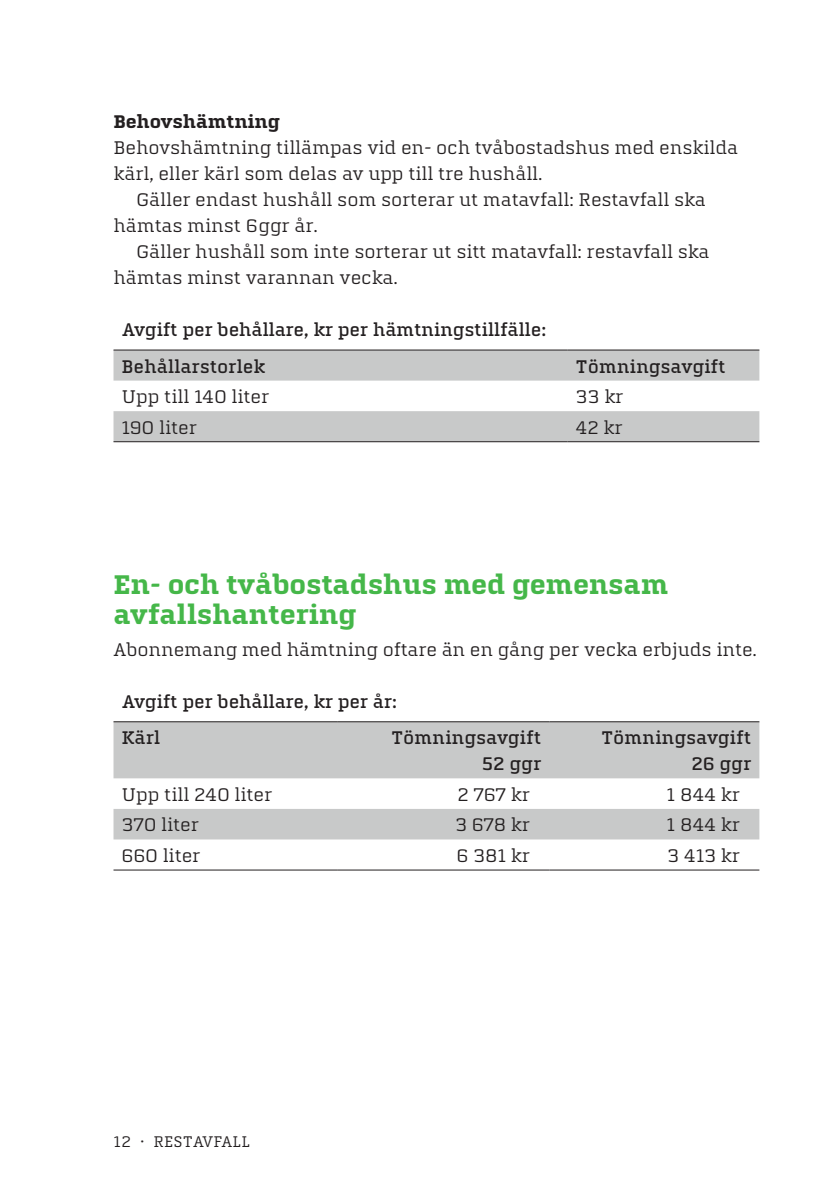
<style>
.page{position:relative;width:840px;height:1191px;background:#fff}
.page>*{position:absolute;margin:0;border:0;box-sizing:border-box;transform-origin:0 0}
.Rubrik_2{font:700 28px/30px "Quitador For Jarfalla";letter-spacing:-.01em;color:#45b749}
.Bröd_1{font:19px/26px "Quitador For Jarfalla";letter-spacing:-.01em;color:#231f20}
.Bröd_1-2{font:500 19px "Quitador For Jarfalla";letter-spacing:-.01em;color:#231f20}
.Rubrik_4_tabell{font:500 19px "Quitador For Jarfalla";letter-spacing:-.02em;color:#231f20}
.Rubrik_3{font:700 19px "Quitador For Jarfalla";letter-spacing:-.01em;color:#231f20}
.Bröd_1-3{font:16px "Quitador For Jarfalla";color:#231f20}
.s1{font-size:18px}
</style>
<div class="page">
<svg style="left:113px;top:351px;width:646px;height:90px;fill:#c8c9c9"></svg>
<hr style="left:113px;top:350px;width:454px;height:1px;background:#231f20">
<hr style="left:567px;top:350px;width:192px;height:1px;background:#231f20">
<hr style="left:113px;top:441px;width:454px;height:1px;background:#231f20">
<hr style="left:567px;top:441px;width:192px;height:1px;background:#231f20">
<svg style="left:113px;top:722px;width:646px;height:117px;fill:#c8c9c9"></svg>
<hr style="left:113px;top:721px;width:224px;height:1px;background:#231f20">
<hr style="left:337px;top:721px;width:212px;height:1px;background:#231f20">
<hr style="left:549px;top:721px;width:210px;height:1px;background:#231f20">
<hr style="left:113px;top:869px;width:224px;height:1px;background:#231f20">
<hr style="left:337px;top:869px;width:212px;height:1px;background:#231f20">
<hr style="left:549px;top:869px;width:210px;height:1px;background:#231f20">
<p class="Rubrik_3" style="left:113px;top:111px;width:168px">Behovshämtning</p>
<p class="Bröd_1" style="left:113px;top:135px;width:625px">Behovshämtning tillämpas vid en- och tvåbostadshus med enskilda kärl, eller kärl som delas av upp till tre hushåll.</p>
<p class="Bröd_1" style="left:113px;top:187px;width:593px;text-indent:23px">Gäller endast hushåll som sorterar ut matavfall: Restavfall ska hämtas minst 6ggr år.</p>
<p class="Bröd_1" style="left:113px;top:239px;width:597px;text-indent:23px">Gäller hushåll som inte sorterar ut sitt matavfall: restavfall ska hämtas minst varannan vecka.</p>
<p class="Rubrik_4_tabell" style="left:122px;top:319px;width:425px">Avgift per behållare, kr per hämtningstillfälle:</p>
<p class="Bröd_1-2" style="left:121px;top:356px;width:145px">Behållarstorlek</p>
<p class="Bröd_1-2" style="left:575px;top:356px;width:152px">Tömningsavgift</p>
<p class="Bröd_1" style="left:121px;top:384px;width:149px">Upp till 140 liter</p>
<p class="Bröd_1" style="left:575px;top:384px;width:49px">33 kr</p>
<p class="Bröd_1" style="left:121px;top:414px;width:77px">190 liter</p>
<p class="Bröd_1" style="left:575px;top:414px;width:49px">42 kr</p>
<p class="Rubrik_2" style="left:113px;top:569px;width:556px">En- och tvåbostadshus med gemensam avfallshantering</p>
<p class="Bröd_1" style="left:113px;top:636px;width:644px">Abonnemang med hämtning oftare än en gång per vecka erbjuds inte.</p>
<p class="Rubrik_4_tabell" style="left:122px;top:691px;width:276px">Avgift per behållare, kr per år:</p>
<p class="Bröd_1-2" style="left:121px;top:728px;width:40px">Kärl</p>
<p class="Bröd_1-2" style="left:391px;top:728px;width:152px">Tömningsavgift</p>
<p class="Bröd_1-2" style="left:481px;top:754px;width:61px">52 ggr</p>
<p class="Bröd_1-2" style="left:600px;top:728px;width:152px">Tömningsavgift</p>
<p class="Bröd_1-2" style="left:691px;top:754px;width:61px">26 ggr</p>
<p class="Bröd_1" style="left:121px;top:781px;width:152px">Upp till 240 liter</p>
<p class="Bröd_1" style="left:457px;top:781px;width:74px">2 767 kr</p>
<p class="Bröd_1" style="left:666px;top:781px;width:75px">1 844 kr</p>
<p class="Bröd_1" style="left:121px;top:812px;width:79px">370 liter</p>
<p class="Bröd_1" style="left:455px;top:812px;width:76px">3 678 kr</p>
<p class="Bröd_1" style="left:666px;top:812px;width:75px">1 844 kr</p>
<p class="Bröd_1" style="left:121px;top:842px;width:80px">660 liter</p>
<p class="Bröd_1" style="left:456px;top:842px;width:75px">6 381 kr</p>
<p class="Bröd_1" style="left:666px;top:842px;width:74px">3 413 kr</p>
<p class="Bröd_1-3" style="left:113px;top:1132px;width:138px">12 <span class="s1">·</span> RESTAVFALL</p>
</div>
